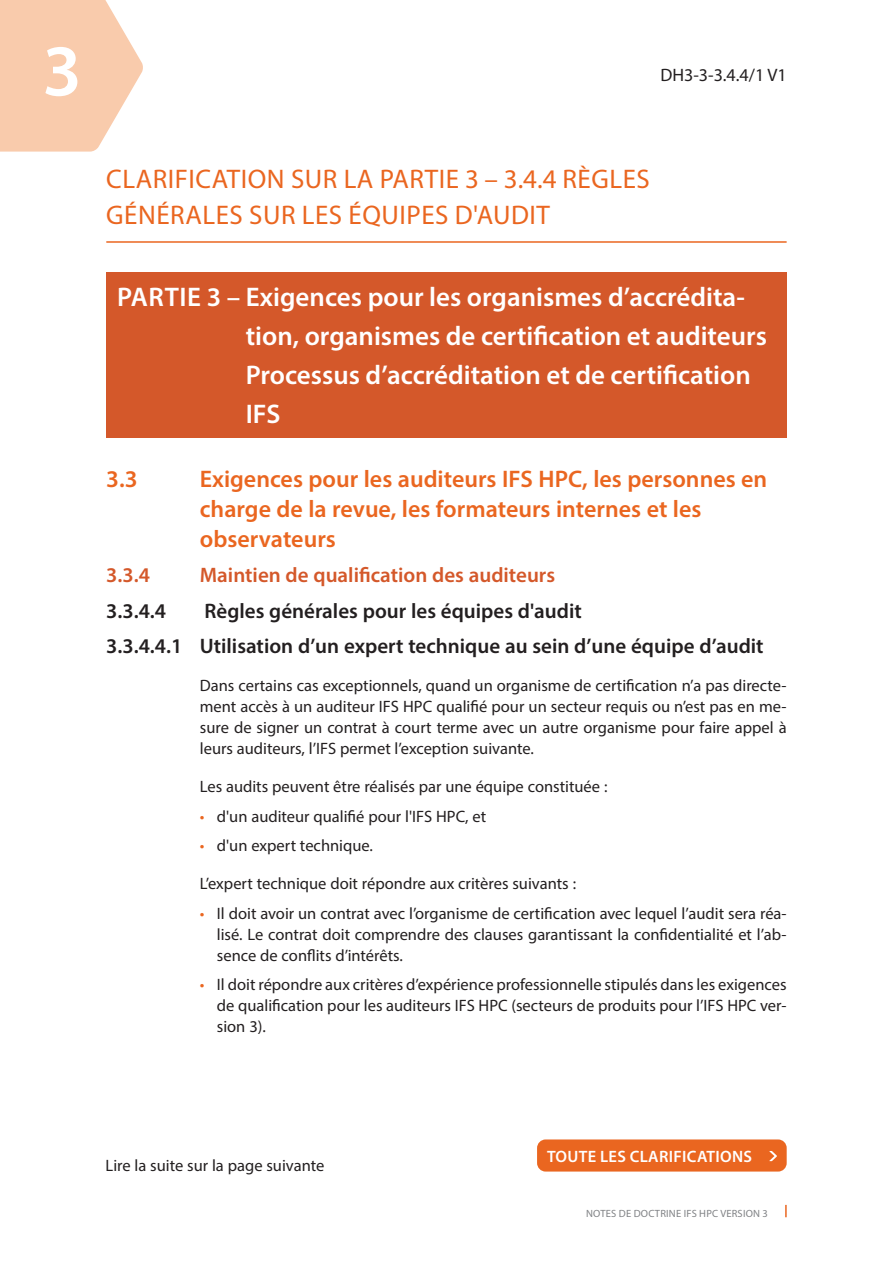
<style>
.page{position:relative;width:893px;height:1263px;background:#fff}
.page>*{position:absolute;margin:0;border:0;box-sizing:border-box;transform-origin:0 0}
.t1{font:600 73.5px "Myriad Pro";color:#fff}
.t2{font:600 27px/39px "Myriad Pro";color:#fff}
.t3{font:27px/36px "Myriad Pro";letter-spacing:.02em;color:#ea6620}
.t4{font:600 24px/30px "Myriad Pro";color:#ea6620}
.t5{font:600 21px/35.5px "Myriad Pro";color:#231f20}
.t6{font:600 21px "Myriad Pro";color:#d4582a}
.t7{font:18px "Myriad Pro";color:#231f20}
.t8{font:16.5px/21px "Myriad Pro";color:#231f20;text-align:justify}
.t9{font:600 16.5px "Myriad Pro";letter-spacing:.02em;color:#fff}
.t10{font:10.5px "Myriad Pro";letter-spacing:.02em;color:#808285}
.s1{color:#ea6620}
</style>
<div class="page">
<svg style="left:0;top:0;width:143px;height:152px"></svg>
<svg style="left:785px;top:1205px;width:2px;height:12px"></svg>
<div style="left:537px;top:1139px;width:250px;height:32px;background:#ea6620;border-radius:9px"></div>
<svg style="left:769px;top:1151px;width:8px;height:10px"></svg>
<hr style="left:106px;top:241px;width:681px;height:2px;background:#ea6620">
<div style="left:106px;top:273px;width:681px;height:165px;background:#d4582a"></div>
<h1 class="t1" style="left:42px;top:24px;width:41px">3</h1>
<p class="t7" style="left:660px;top:64px;width:128px">DH3-3-3.4.4/1 V1</p>
<h2 class="t3" style="left:106px;top:161px;width:545px">CLARIFICATION SUR LA PARTIE 3 – 3.4.4 RÈGLES<br>GÉNÉRALES SUR LES ÉQUIPES D'AUDIT</h2>
<h2 class="t2" style="left:246px;top:276px;width:523px;text-indent:-128px">PARTIE 3 – Exigences pour les organismes d’accrédita&shy;tion, organismes de certification et auditeurs Processus d’accréditation et de certification IFS</h2>
<h3 class="t4" style="left:106px;top:463px;width:33px">3.3</h3>
<h3 class="t4" style="left:200px;top:463px;width:569px">Exigences pour les auditeurs IFS HPC, les personnes en charge de la revue, les formateurs internes et les observateurs</h3>
<p class="t6" style="left:106px;top:562px;width:45px">3.3.4</p>
<p class="t6" style="left:200px;top:562px;width:357px">Maintien de qualification des auditeurs</p>
<p class="t5" style="left:106px;top:592px;width:61px">3.3.4.4</p>
<p class="t5" style="left:106px;top:592px;width:659px;text-indent:98px">Règles générales pour les équipes d'audit<br>3.3.4.4.1 Utilisation d’un expert technique au sein d’une équipe d’audit</p>
<p class="t8" style="left:200px;top:675px;width:588px">Dans certains cas exceptionnels, quand un organisme de certification n’a pas directe&shy;ment accès à un auditeur IFS HPC qualifié pour un secteur requis ou n’est pas en me&shy;sure de signer un contrat à court terme avec un autre organisme pour faire appel à leurs auditeurs, l’IFS permet l’exception suivante.</p>
<p class="t8" style="left:200px;top:776px;width:409px">Les audits peuvent être réalisés par une équipe constituée :</p>
<p class="t8" style="left:200px;top:805px;width:288px"><span class="s1">•</span> d'un auditeur qualifié pour l'IFS HPC, et</p>
<p class="t8" style="left:200px;top:835px;width:175px"><span class="s1">•</span> d'un expert technique.</p>
<p class="t8" style="left:200px;top:873px;width:378px">L’expert technique doit répondre aux critères suivants :</p>
<p class="t8" style="left:217px;top:903px;width:571px;text-indent:-17px"><span class="s1">•</span> Il doit avoir un contrat avec l’organisme de certification avec lequel l’audit sera réa&shy;lisé. Le contrat doit comprendre des clauses garantissant la confidentialité et l’ab&shy;sence de conflits d’intérêts.</p>
<p class="t8" style="left:217px;top:974px;width:571px;text-indent:-17px"><span class="s1">•</span> Il doit répondre aux critères d’expérience professionnelle stipulés dans les exigences de qualification pour les auditeurs IFS HPC (secteurs de produits pour l’IFS HPC ver&shy;sion 3).</p>
<p class="t8" style="left:106px;top:1155px;width:220px">Lire la suite sur la page suivante</p>
<p class="t9" style="left:547px;top:1146px;width:207px">TOUTE LES CLARIFICATIONS</p>
<p class="t10" style="left:586px;top:1207px;width:183px">NOTES DE DOCTRINE IFS HPC VERSION 3</p>
</div>
